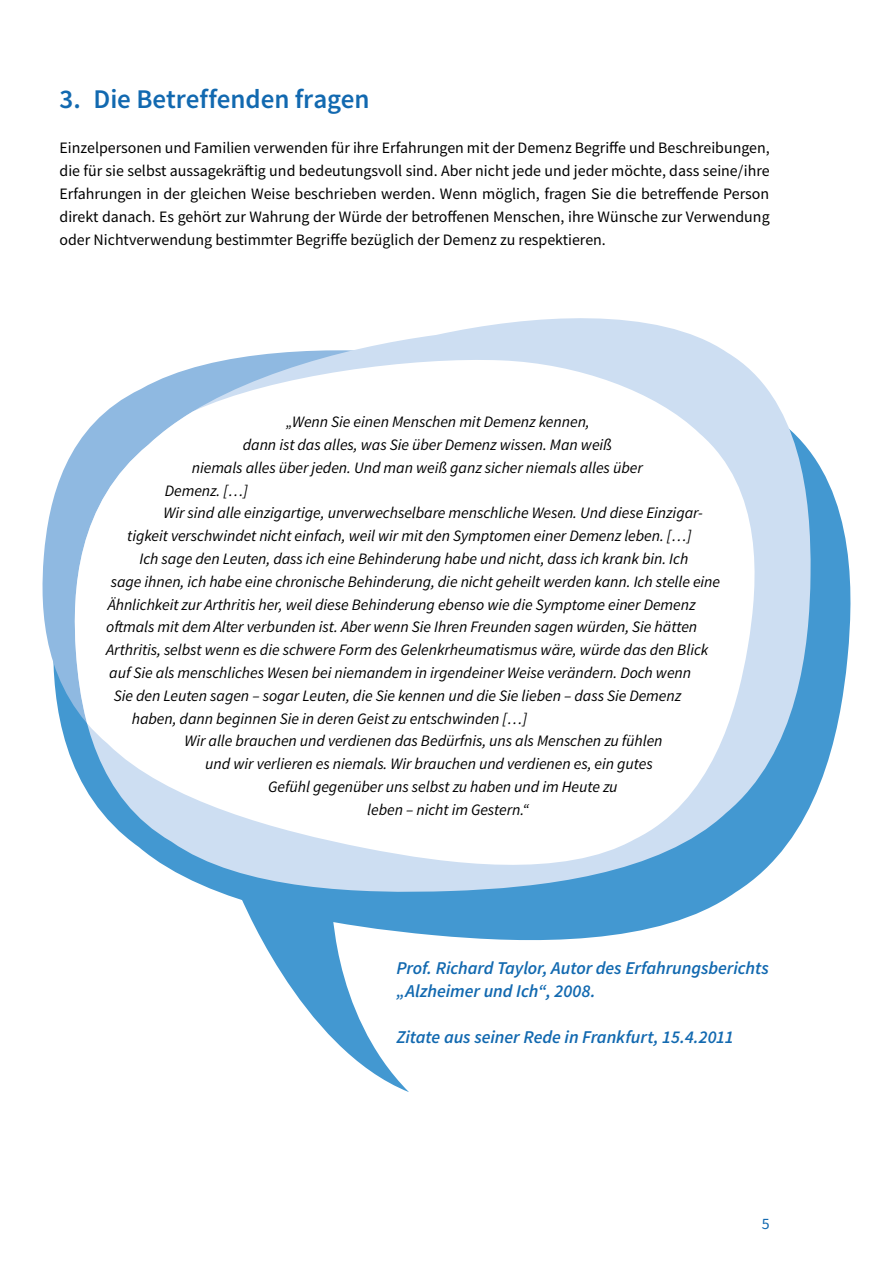
<style>
.page{position:relative;width:893px;height:1263px;background:#fff}
.page>*{position:absolute;margin:0;border:0;box-sizing:border-box;transform-origin:0 0}
.Headline_-_nummerier{font:600 27px "Source Sans Pro";letter-spacing:-.005em;color:#1269b0}
.Headline_Level_3{font:italic 600 18px/22.8px "Source Sans Pro";letter-spacing:-.005em;color:#1269b0}
.t1{font:italic 15.9px/22.8px "Source Sans Pro";letter-spacing:-.005em;color:#000}
.t2{font:15.9px/22.8px "Source Sans Pro";color:#000;text-align:justify}
.t3{font:15.9px "Source Sans Pro";color:#1269b0}
</style>
<div class="page">
<svg style="left:224px;top:453px;width:626px;height:488px;fill:#4398d1"></svg>
<svg style="left:237px;top:894px;width:172px;height:198px"></svg>
<svg style="left:43px;top:453px;width:29px;height:308px;fill:#8fb9e1"></svg>
<svg style="left:189px;top:318px;width:622px;height:576px"></svg>
<svg style="left:72px;top:357px;width:691px;height:522px"></svg>
<p class="Headline_-_nummerier" style="left:60px;top:81px;width:312px">3. Die Betreffenden fragen</p>
<p class="t2" style="left:60px;top:137px;width:712px">Einzelpersonen und Familien verwenden für ihre Erfahrungen mit der Demenz Begriffe und Beschreibungen, die für sie selbst aussagekräftig und bedeutungsvoll sind. Aber nicht jede und jeder möchte, dass seine/ihre Erfahrungen in der gleichen Weise beschrieben werden. Wenn möglich, fragen Sie die betreffende Person direkt danach. Es gehört zur Wahrung der Würde der betroffenen Menschen, ihre Wünsche zur Verwendung oder Nichtverwendung bestimmter Begriffe bezüglich der Demenz zu respektieren.</p>
<p class="t1" style="left:286px;top:410px;width:305px">„Wenn Sie einen Menschen mit Demenz kennen,</p>
<p class="t1" style="left:243px;top:433px;width:371px">dann ist das alles, was Sie über Demenz wissen. Man weiß</p>
<p class="t1" style="left:192px;top:456px;width:452px">niemals alles über jeden. Und man weiß ganz sicher niemals alles über</p>
<p class="t1" style="left:165px;top:479px;width:85px">Demenz. […]</p>
<p class="t1" style="left:127px;top:501px;width:577px;text-indent:36px">Wir sind alle einzigartige, unverwechselbare menschliche Wesen. Und diese Einzigar&shy;tigkeit verschwindet nicht einfach, weil wir mit den Symptomen einer Demenz leben. […]</p>
<p class="t1" style="left:140px;top:547px;width:550px">Ich sage den Leuten, dass ich eine Behinderung habe und nicht, dass ich krank bin. Ich</p>
<p class="t1" style="left:111px;top:570px;width:611px">sage ihnen, ich habe eine chronische Behinderung, die nicht geheilt werden kann. Ich stelle eine</p>
<p class="t1" style="left:108px;top:593px;width:589px">Ähnlichkeit zur Arthritis her, weil diese Behinderung ebenso wie die Symptome einer Demenz</p>
<p class="t1" style="left:106px;top:615px;width:592px">oftmals mit dem Alter verbunden ist. Aber wenn Sie Ihren Freunden sagen würden, Sie hätten</p>
<p class="t1" style="left:106px;top:638px;width:604px">Arthritis, selbst wenn es die schwere Form des Gelenkrheumatismus wäre, würde das den Blick</p>
<p class="t1" style="left:109px;top:661px;width:583px">auf Sie als menschliches Wesen bei niemandem in irgendeiner Weise verändern. Doch wenn</p>
<p class="t1" style="left:114px;top:684px;width:569px">Sie den Leuten sagen – sogar Leuten, die Sie kennen und die Sie lieben – dass Sie Demenz</p>
<p class="t1" style="left:132px;top:707px;width:397px">haben, dann beginnen Sie in deren Geist zu entschwinden […]</p>
<p class="t1" style="left:185px;top:729px;width:480px">Wir alle brauchen und verdienen das Bedürfnis, uns als Menschen zu fühlen</p>
<p class="t1" style="left:205px;top:752px;width:449px">und wir verlieren es niemals. Wir brauchen und verdienen es, ein gutes</p>
<p class="t1" style="left:268px;top:775px;width:351px">Gefühl gegenüber uns selbst zu haben und im Heute zu</p>
<p class="t1" style="left:367px;top:798px;width:163px">leben – nicht im Gestern.“</p>
<p class="Headline_Level_3" style="left:396px;top:957px;width:374px">Prof. Richard Taylor, Autor des Erfahrungsberichts „Alzheimer und Ich“, 2008.</p>
<p class="Headline_Level_3" style="left:396px;top:1025px;width:339px">Zitate aus seiner Rede in Frankfurt, 15.4.2011</p>
<p class="t3" style="left:762px;top:1213px;width:9px">5</p>
</div>
